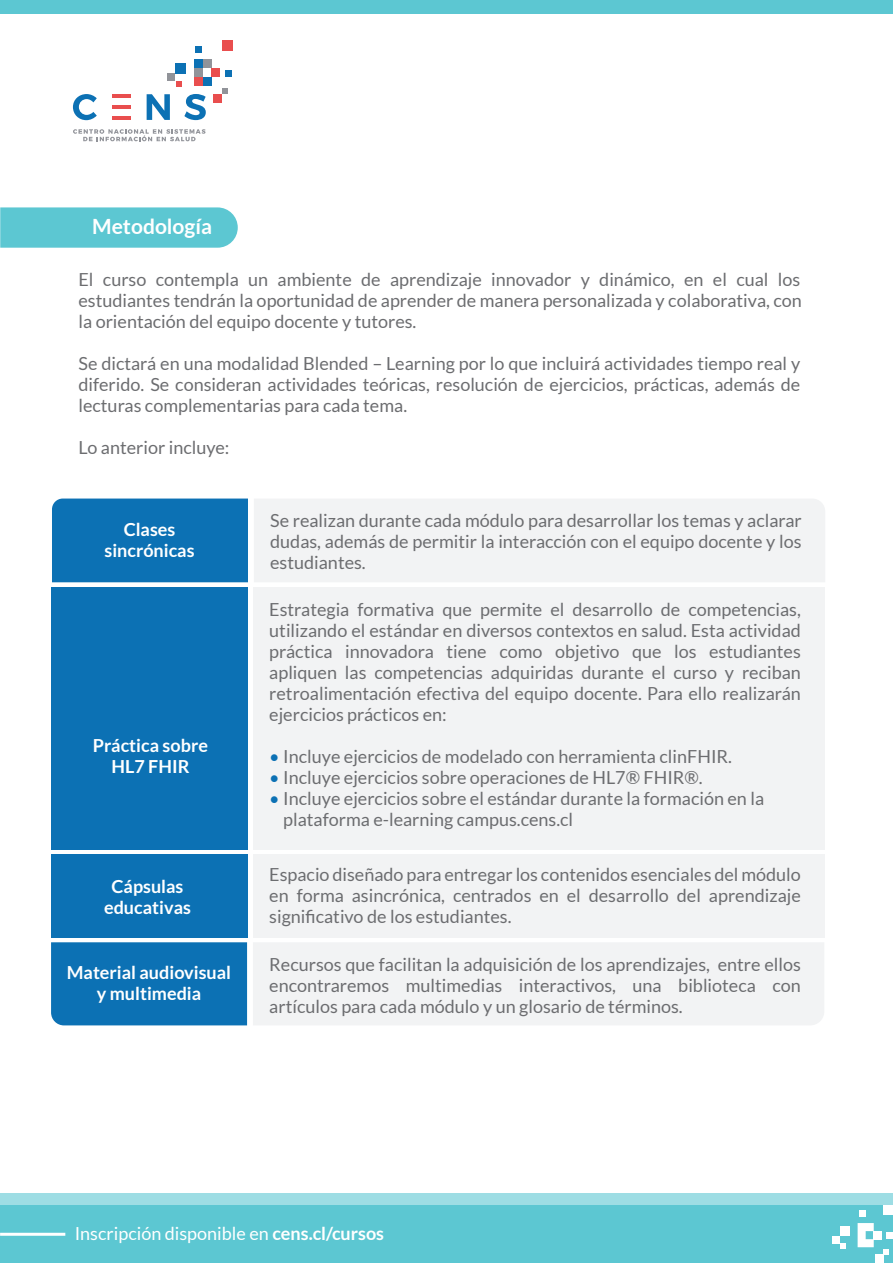
<style>
.page{position:relative;width:893px;height:1263px;background:#fff}
.page>*{position:absolute;margin:0;border:0;box-sizing:border-box;transform-origin:0 0}
.t1{font:700 21px "Lato";color:#fff}
.t2{font:18px/21px "Lato";color:#6c6d70;text-align:justify}
.t3{font:700 18px/21px "Lato";color:#fff;text-align:center}
.t4{font:18px "Lato";color:#fff}
.s1{color:#0c71b4}
.s2{font-weight:700}
</style>
<div class="page">
<svg style="left:0;top:207px;width:238px;height:41px;background:#62c9d3"></svg>
<svg style="left:222px;top:88px;width:6px;height:6px"></svg>
<div style="left:195px;top:46px;width:7px;height:7px;background:#0c71b4"></div>
<div style="left:225px;top:70px;width:7px;height:7px;background:#0c71b4"></div>
<div style="left:194px;top:60px;width:9px;height:8px;background:#0c71b4"></div>
<div style="left:203px;top:60px;width:8px;height:8px;background:#919399"></div>
<div style="left:194px;top:77px;width:9px;height:9px;background:#e94e4e"></div>
<div style="left:203px;top:77px;width:8px;height:9px;background:#0c71b4"></div>
<div style="left:211px;top:68px;width:9px;height:9px;background:#e94e4e"></div>
<div style="left:167px;top:73px;width:8px;height:8px;background:#919399"></div>
<div style="left:175px;top:63px;width:10px;height:10px;background:#0c71b4"></div>
<div style="left:222px;top:41px;width:10px;height:10px;background:#e94e4e"></div>
<svg style="left:73px;top:94px;width:24px;height:26px"></svg>
<svg style="left:147px;top:94px;width:23px;height:26px"></svg>
<svg style="left:184px;top:94px;width:22px;height:26px"></svg>
<hr style="left:113px;top:94px;width:18px;height:4px;background:#e94e4e">
<hr style="left:113px;top:105px;width:18px;height:4px;background:#e94e4e">
<hr style="left:113px;top:116px;width:18px;height:4px;background:#e94e4e">
<svg style="left:73px;top:129px;width:132px;height:12px"></svg>
<div style="left:194px;top:68px;width:9px;height:9px;background:#919399"></div>
<svg style="left:176px;top:82px;width:5px;height:5px"></svg>
<div style="left:213px;top:94px;width:9px;height:9px;background:#e94e4e"></div>
<div style="left:0;top:0;width:893px;height:14px;background:#5cc7d2"></div>
<div style="left:0;top:1193px;width:893px;height:55px;background:#9ddde4"></div>
<div style="left:0;top:1205px;width:893px;height:58px;background:#5cc7d2"></div>
<hr style="left:0;top:1233px;width:65px;height:3px;background:#fff">
<svg style="left:884px;top:1250px;width:5px;height:5px"></svg>
<div style="left:859px;top:1210px;width:6px;height:7px;background:#fff"></div>
<div style="left:886px;top:1232px;width:7px;height:7px;background:#fff"></div>
<div style="left:874px;top:1231px;width:8px;height:8px;background:#fff"></div>
<div style="left:833px;top:1236px;width:7px;height:7px;background:#fff"></div>
<div style="left:840px;top:1226px;width:9px;height:10px;background:#fff"></div>
<div style="left:884px;top:1205px;width:9px;height:10px;background:#fff"></div>
<svg style="left:858px;top:1223px;width:16px;height:24px"></svg>
<svg style="left:841px;top:1243px;width:5px;height:6px"></svg>
<div style="left:876px;top:1255px;width:8px;height:8px;background:#fff"></div>
<div style="left:52px;top:498px;width:196px;height:84px;background:#0c71b4"></div>
<div style="left:254px;top:499px;width:571px;height:83px;background:#f2f3f4"></div>
<div style="left:51px;top:854px;width:196px;height:84px;background:#0c71b4"></div>
<div style="left:253px;top:854px;width:571px;height:84px;background:#f2f3f4"></div>
<div style="left:51px;top:587px;width:196px;height:262px;background:#0c71b4"></div>
<div style="left:253px;top:587px;width:571px;height:262px;background:#f2f3f4"></div>
<div style="left:51px;top:942px;width:196px;height:83px;background:#0c71b4"></div>
<div style="left:253px;top:943px;width:571px;height:82px;background:#f2f3f4"></div>
<p class="t1" style="left:92px;top:214px;width:121px">Metodología</p>
<p class="t2" style="left:78px;top:269px;width:725px">El curso contempla un ambiente de aprendizaje innovador y dinámico, en el cual los estudiantes tendrán la oportunidad de aprender de manera personalizada y colaborativa, con la orientación del equipo docente y tutores.</p>
<p class="t2" style="left:78px;top:353px;width:723px">Se dictará en una modalidad Blended – Learning por lo que incluirá actividades tiempo real y diferido. Se consideran actividades teóricas, resolución de ejercicios, prácticas, además de lecturas complementarias para cada tema.</p>
<p class="t2" style="left:78px;top:437px;width:152px">Lo anterior incluye:</p>
<p class="t3" style="left:104px;top:519px;width:92px">Clases sincrónicas</p>
<p class="t3" style="left:93px;top:735px;width:116px">Práctica sobre<br>HL7 FHIR</p>
<p class="t2" style="left:270px;top:510px;width:533px">Se realizan durante cada módulo para desarrollar los temas y aclarar dudas, además de permitir la interacción con el equipo docente y los estudiantes.</p>
<p class="t2" style="left:269px;top:598px;width:533px">Estrategia formativa que permite el desarrollo de competencias, utilizando el estándar en diversos contextos en salud. Esta actividad práctica innovadora tiene como objetivo que los estudiantes apliquen las competencias adquiridas durante el curso y reciban retroalimentación efectiva del equipo docente. Para ello realizarán ejercicios prácticos en:</p>
<p class="t2" style="left:269px;top:745px;width:464px"><span class="s1">•</span> Incluye ejercicios de modelado con herramienta clinFHIR.</p>
<p class="t2" style="left:269px;top:766px;width:435px"><span class="s1">•</span> Incluye ejercicios sobre operaciones de HL7® FHIR®.</p>
<p class="t2" style="left:283px;top:787px;width:482px;text-indent:-14px"><span class="s1">•</span> Incluye ejercicios sobre el estándar durante la formación en la plataforma e-learning campus.cens.cl</p>
<p class="t3" style="left:104px;top:875px;width:88px">Cápsulas educativas</p>
<p class="t2" style="left:269px;top:864px;width:533px">Espacio diseñado para entregar los contenidos esenciales del módulo en forma asincrónica, centrados en el desarrollo del aprendizaje significativo de los estudiantes.</p>
<p class="t3" style="left:67px;top:962px;width:166px">Material audiovisual y multimedia</p>
<p class="t2" style="left:269px;top:953px;width:533px">Recursos que facilitan la adquisición de los aprendizajes, entre ellos encontraremos multimedias interactivos, una biblioteca con artículos para cada módulo y un glosario de términos.</p>
<p class="t4" style="left:75px;top:1223px;width:311px">Inscripción disponible en <span class="s2">cens.cl/cursos</span></p>
</div>
